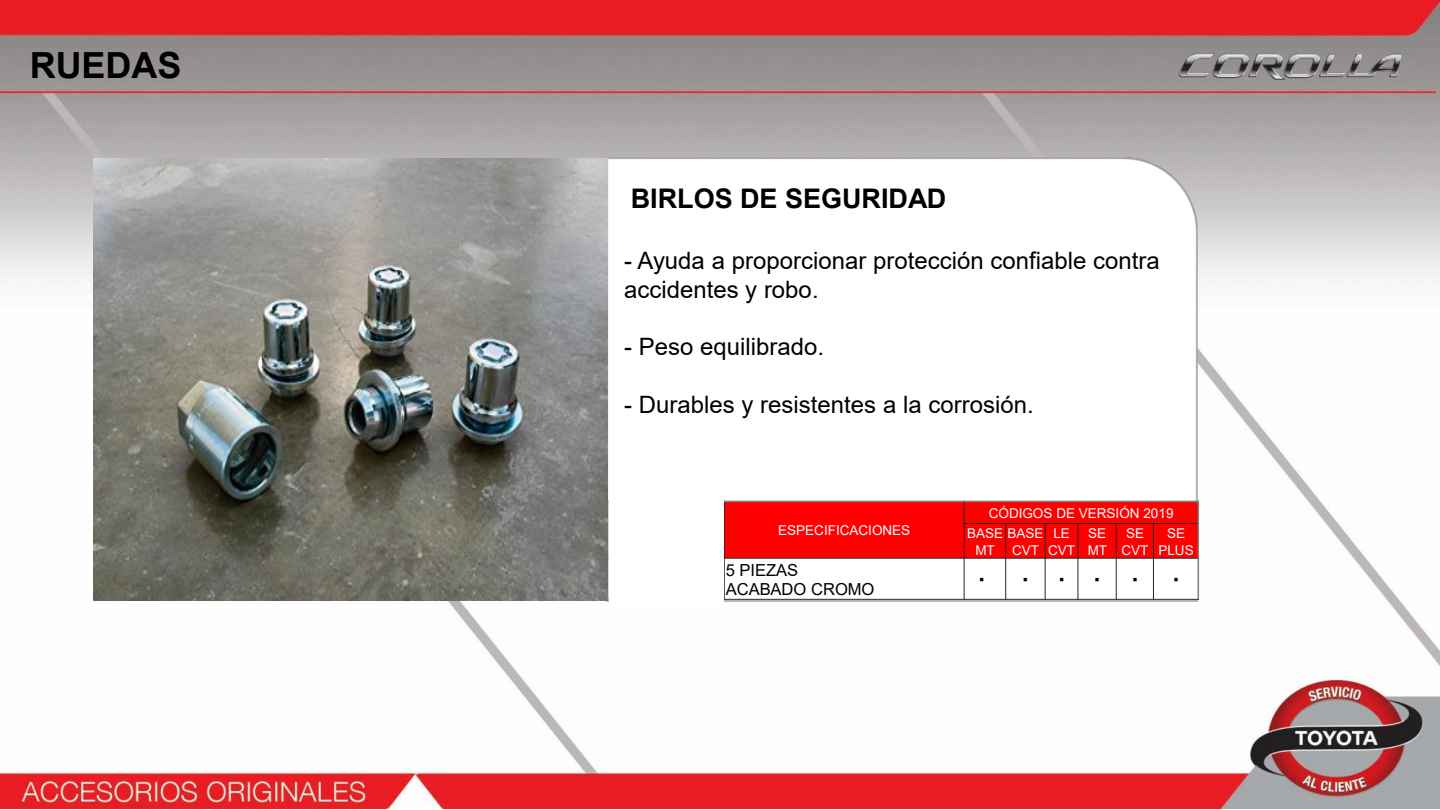
<style>
.page{position:relative;width:1440px;height:810px;background:#fff}
.page>*{position:absolute;margin:0;border:0;box-sizing:border-box;transform-origin:0 0}
.t1{font:700 36px "Arial";color:#000}
.t2{font:700 27px "Arial";color:#000}
.t3{font:24px/28.8px "Arial";color:#000}
.t4{font:700 24px "Arial";color:#000}
.t5{font:16.5px/19.8px "Arial";letter-spacing:-.005em;color:#000}
.t6{font:13.5px/16.2px "Arial";color:#fff;text-align:center}
</style>
<div class="page">
<img style="left:0;top:0;width:1440px;height:809px">
<img style="left:94px;top:157px;width:1104px;height:444px">
<img style="left:1172px;top:37px;width:237px;height:58px">
<div style="left:724px;top:501px;width:240px;height:57px;background:#f00"></div>
<div style="left:964px;top:501px;width:234px;height:23px;background:#f00"></div>
<div style="left:964px;top:524px;width:42px;height:34px;background:#f00"></div>
<div style="left:1006px;top:524px;width:39px;height:34px;background:#f00"></div>
<div style="left:1045px;top:524px;width:33px;height:34px;background:#f00"></div>
<div style="left:1078px;top:524px;width:38px;height:34px;background:#f00"></div>
<div style="left:1116px;top:524px;width:37px;height:34px;background:#f00"></div>
<div style="left:1153px;top:524px;width:45px;height:34px;background:#f00"></div>
<div style="left:724px;top:558px;width:240px;height:41px;background:#fff"></div>
<div style="left:964px;top:558px;width:42px;height:41px;background:#fff"></div>
<div style="left:1006px;top:558px;width:39px;height:41px;background:#fff"></div>
<div style="left:1045px;top:558px;width:33px;height:41px;background:#fff"></div>
<div style="left:1078px;top:558px;width:38px;height:41px;background:#fff"></div>
<div style="left:1116px;top:558px;width:37px;height:41px;background:#fff"></div>
<div style="left:1153px;top:558px;width:45px;height:41px;background:#fff"></div>
<hr style="left:724px;top:501px;width:1px;height:99px;background:#262626">
<hr style="left:964px;top:501px;width:1px;height:99px;background:#262626">
<hr style="left:1005px;top:523px;width:1px;height:77px;background:#262626">
<hr style="left:1045px;top:523px;width:1px;height:77px;background:#262626">
<hr style="left:1078px;top:523px;width:1px;height:77px;background:#262626">
<hr style="left:1116px;top:523px;width:1px;height:77px;background:#262626">
<hr style="left:1153px;top:523px;width:1px;height:77px;background:#262626">
<hr style="left:964px;top:523px;width:235px;height:1px;background:#262626">
<hr style="left:609px;top:558px;width:590px;height:1px;background:#262626">
<hr style="left:1198px;top:501px;width:1px;height:99px;background:#808080">
<hr style="left:609px;top:501px;width:590px;height:1px;background:#808080">
<hr style="left:609px;top:599px;width:590px;height:1px;background:#262626">
<div style="left:609px;top:465px;width:115px;height:142px;background:#fff"></div>
<h1 class="t1" style="left:30px;top:40px;width:153px">RUEDAS</h1>
<p class="t2" style="left:631px;top:180px;width:317px">BIRLOS DE SEGURIDAD</p>
<p class="t3" style="left:624px;top:246px;width:537px">- Ayuda a proporcionar protección confiable contra accidentes y robo.</p>
<p class="t3" style="left:624px;top:332px;width:202px">- Peso equilibrado.</p>
<p class="t3" style="left:624px;top:390px;width:411px">- Durables y resistentes a la corrosión.</p>
<p class="t6" style="left:778px;top:522px;width:133px">ESPECIFICACIONES</p>
<p class="t5" style="left:726px;top:560px;width:150px">5 PIEZAS<br>ACABADO CROMO</p>
<p class="t6" style="left:967px;top:503px;width:208px;line-height:20.4px;text-align:left;text-indent:22px">CÓDIGOS DE VERSIÓN 2019<br>BASE BASE</p>
<p class="t6" style="left:976px;top:542px;width:21px">MT</p>
<p class="t6" style="left:1012px;top:542px;width:28px">CVT</p>
<p class="t6" style="left:1048px;top:525px;width:28px">LE<br>CVT</p>
<p class="t6" style="left:1088px;top:525px;width:21px;text-align:left">SE<br>MT</p>
<p class="t6" style="left:1122px;top:525px;width:28px">SE<br>CVT</p>
<p class="t6" style="left:1158px;top:525px;width:37px">SE<br>PLUS</p>
<p class="t4" style="left:978px;top:563px;width:125px">· ···</p>
<p class="t4" style="left:1131px;top:563px;width:50px">· ·</p>
</div>
